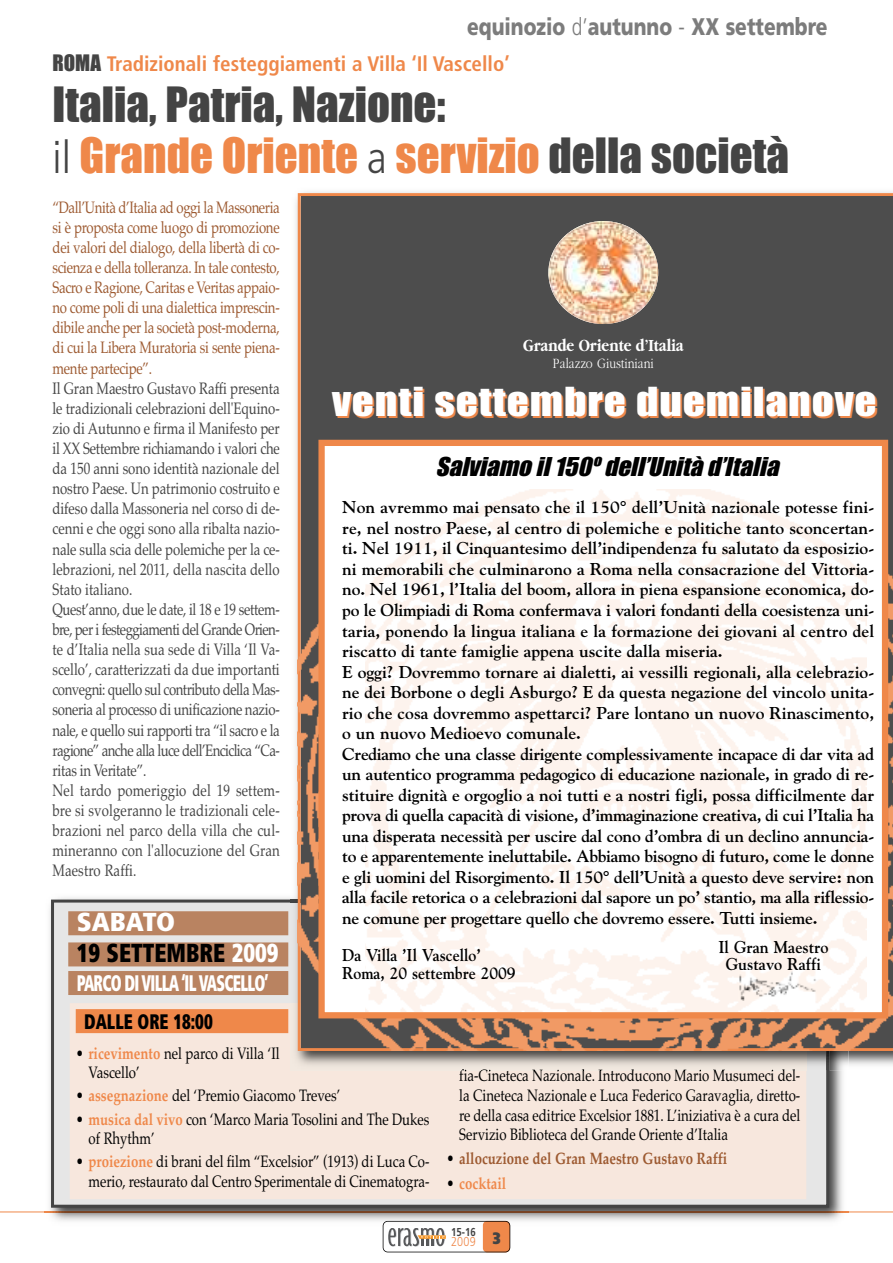
<style>
.page{position:relative;width:893px;height:1263px;background:#fff}
.page>*{position:absolute;margin:0;border:0;box-sizing:border-box;transform-origin:0 0}
.t1{font:45px/51px "Impact";color:#444}
.t2{font:37.05px "Impact";letter-spacing:.02em;color:#fff;scale:1.17 1}
.t3{font:900 condensed 25.95px/31.2px "Frutiger";color:#000;scale:.87 1}
.t4{font:italic 24px "Impact";color:#000;scale:1.05 1}
.t5{font:900 24px "Frutiger";color:#7c7c7c;scale:.8 1}
.t6{font:900 condensed 22.5px "Frutiger";letter-spacing:-.05em;color:#fff;scale:.69 1}
.t7{font:700 condensed 21px "Frutiger";color:#ef884a}
.t8{font:900 condensed 21px "Frutiger";color:#000;scale:.8 1}
.t9{font:700 17.7px "Garamond";color:#fff;scale:.83 1}
.t10{font:700 17.1px/20.5px "Goudy";letter-spacing:-.005em;color:#000}
.t11{font:700 17.1px/18px "Goudy";letter-spacing:-.005em;color:#000;scale:.92 1}
.t12{font:700 17.1px/16.8px "Goudy";letter-spacing:-.005em;color:#000;text-align:center;scale:.94 1}
.t13{font:16.5px/20.1px "Palatino";letter-spacing:-.005em;color:#444;scale:.8 1}
.t14{font:16.5px/19.2px "Palatino";color:#000;scale:.8 1}
.t15{font:16.5px/20.1px "Palatino";letter-spacing:-.02em;color:#9d5a31;text-align:justify;scale:.8 1}
.t16{font:700 16.5px "Palatino";color:#9d5a31;scale:.8 1}
.t17{font:700 16.5px "Palatino";color:#ef884a;scale:.8 1}
.t18{font:900 16.5px "Frutiger";color:#444;scale:.8 1}
.t19{font:300 14.85px "Garamond";color:#fff;scale:.83 1}
.t20{font:300 12.9px "Frutiger";color:#ef884a;scale:.84 1}
.t21{font:700 11.55px "Frutiger";color:#444;scale:.84 1}
.s1{font-weight:300}
.s2{font-family:"Impact";font-weight:400;font-stretch:normal;color:#444}
.s3{font-family:"Frutiger";font-weight:300;font-stretch:condensed}
.s4{color:#ef884a}
.s5{color:#fff}
.s6{font-weight:700;color:#ef884a}
.s7{font-weight:400;color:#000}
</style>
<div class="page">
<svg style="left:388px;top:1228px;width:58px;height:18px"></svg>
<hr style="left:0;top:1211px;width:893px;height:1px;background:#ef884a">
<img style="left:44px;top:897px;width:804px;height:330px">
<img style="left:388px;top:1226px;width:59px;height:1px">
<img style="left:44px;top:1211px;width:804px;height:1px">
<div style="left:54px;top:902px;width:772px;height:303px;background:#e6e6e6"></div>
<div style="left:51px;top:899px;width:778px;height:309px;border:3px solid #444"></div>
<div style="left:68px;top:911px;width:220px;height:24px;background:#b98361"></div>
<div style="left:68px;top:942px;width:220px;height:24px;background:#b98361"></div>
<div style="left:68px;top:971px;width:220px;height:24px;background:#b98361"></div>
<div style="left:483px;top:1221px;width:27px;height:31px;background:#ef884a;border-radius:4px"></div>
<div style="left:383px;top:1221px;width:127px;height:31px;border:2px solid #000;border-radius:5px"></div>
<div style="left:70px;top:1003px;width:736px;height:196px;background:#f7e7dd"></div>
<div style="left:76px;top:1009px;width:212px;height:24px;background:#ef884a"></div>
<img style="left:291px;top:191px;width:602px;height:879px">
<img style="left:460px;top:1069px;width:37px;height:1px">
<div style="left:298px;top:193px;width:595px;height:269px;background:#4d4d4d"></div>
<img style="left:298px;top:462px;width:595px;height:589px">
<img style="left:548px;top:221px;width:110px;height:103px;border-radius:50%">
<div style="left:325px;top:446px;width:557px;height:566px;background:linear-gradient(to right,#fefcfa,#fefaf7)"></div>
<div style="left:318px;top:440px;width:570px;height:578px;border:6px solid #ef884a"></div>
<img style="left:738px;top:970px;width:82px;height:31px">
<h3 class="t5" style="left:467px;top:17px;width:452px">equinozio <span class="s1">d’</span>autunno <span class="s1">-</span> XX settembre</h3>
<p class="t7" style="left:53px;top:55px;width:459px"><span class="s2">ROMA</span> Tradizionali festeggiamenti a Villa ‘Il Vascello’</p>
<h1 class="t1" style="left:53px;top:81px;width:738px">Italia, Patria, Nazione:<br><span class="s3">il</span> <span class="s4">Grande Oriente</span> <span class="s3">a</span> <span class="s4">servizio</span> della società</h1>
<p class="t15" style="left:53px;top:197px;width:286px">“Dall’Unità d’Italia ad oggi la Massoneria si è proposta come luogo di promozione dei valori del dialogo, della libertà di co&shy;scienza e della tolleranza. In tale contesto, Sacro e Ragione, Caritas e Veritas appaio&shy;no come poli di una dialettica imprescin&shy;dibile anche per la società post-moderna, di cui la Libera Muratoria si sente piena&shy;mente partecipe”.</p>
<p class="t13" style="left:53px;top:378px;width:286px">Il Gran Maestro Gustavo Raffi presenta le tradizionali celebrazioni dell'Equino&shy;zio di Autunno e firma il Manifesto per il XX Settembre richiamando i valori che da 150 anni sono identità nazionale del nostro Paese. Un patrimonio costruito e difeso dalla Massoneria nel corso di de&shy;cenni e che oggi sono alla ribalta nazio&shy;nale sulla scia delle polemiche per la ce&shy;lebrazioni, nel 2011, della nascita dello Stato italiano.<br>Quest’anno, due le date, il 18 e 19 settem&shy;bre, per i festeggiamenti del Grande Orien&shy;te d’Italia nella sua sede di Villa ‘Il Va&shy;scello’, caratterizzati da due importanti convegni: quello sul contributo della Mas&shy;soneria al processo di unificazione nazio&shy;nale, e quello sui rapporti tra “il sacro e la ragione” anche alla luce dell’Enciclica “Ca&shy;ritas in Veritate”.<br>Nel tardo pomeriggio del 19 settem&shy;bre si svolgeranno le tradizionali cele&shy;brazioni nel parco della villa che cul&shy;mineranno con l'allocuzione del Gran Maestro Raffi.</p>
<h3 class="t3" style="left:77px;top:908px;width:233px"><span class="s5">SABATO<br></span>19 SETTEMBRE <span class="s5">2009</span></h3>
<h3 class="t6" style="left:77px;top:974px;width:279px">PARCO DI VILLA ‘IL VASCELLO’</h3>
<p class="t9" style="left:523px;top:334px;width:195px">Grande Oriente d’Italia</p>
<p class="t19" style="left:553px;top:354px;width:123px">Palazzo Giustiniani</p>
<h2 class="t2" style="left:332px;top:381px;width:467px">venti settembre duemilanove</h2>
<h3 class="t4" style="left:435px;top:454px;width:334px">Salviamo il 150º dell’Unità d’Italia</h3>
<p class="t10" style="left:342px;top:497px;width:533px">Non avremmo mai pensato che il 150° dell’Unità nazionale potesse fini&shy;re, nel nostro Paese, al centro di polemiche e politiche tanto sconcertan&shy;ti. Nel 1911, il Cinquantesimo dell’indipendenza fu salutato da esposizio&shy;ni memorabili che culminarono a Roma nella consacrazione del Vittoria&shy;no. Nel 1961, l’Italia del boom, allora in piena espansione economica, do&shy;po le Olimpiadi di Roma confermava i valori fondanti della coesistenza uni&shy;taria, ponendo la lingua italiana e la formazione dei giovani al centro del riscatto di tante famiglie appena uscite dalla miseria.<br>E oggi? Dovremmo tornare ai dialetti, ai vessilli regionali, alla celebrazio&shy;ne dei Borbone o degli Asburgo? E da questa negazione del vincolo unita&shy;rio che cosa dovremmo aspettarci? Pare lontano un nuovo Rinascimento, o un nuovo Medioevo comunale.<br>Crediamo che una classe dirigente complessivamente incapace di dar vita ad un autentico programma pedagogico di educazione nazionale, in grado di re&shy;stituire dignità e orgoglio a noi tutti e a nostri figli, possa difficilmente dar prova di quella capacità di visione, d’immaginazione creativa, di cui l’Italia ha una disperata necessità per uscire dal cono d’ombra di un declino annuncia&shy;to e apparentemente ineluttabile. Abbiamo bisogno di futuro, come le donne e gli uomini del Risorgimento. Il 150° dell’Unità a questo deve servire: non alla facile retorica o a celebrazioni dal sapore un po’ stantio, ma alla riflessio&shy;ne comune per progettare quello che dovremo essere. Tutti insieme.</p>
<p class="t11" style="left:342px;top:946px;width:190px">Da Villa ’Il Vascello’<br>Roma, 20 settembre 2009</p>
<p class="t12" style="left:718px;top:939px;width:119px">Il Gran Maestro<br>Gustavo Raffi</p>
<p class="t8" style="left:84px;top:1013px;width:162px">DALLE ORE 18:00</p>
<p class="t14" style="left:89px;top:1043px;width:241px;text-indent:-13px">• <span class="s6">ricevimento</span> nel parco di Villa ‘Il<br>Vascello’</p>
<p class="t14" style="left:76px;top:1086px;width:332px">• <span class="s6">assegnazione</span> del ‘Premio Giacomo Treves’</p>
<p class="t14" style="left:89px;top:1109px;width:428px;text-indent:-13px">• <span class="s6">musica dal vivo</span> con ‘Marco Maria Tosolini and The Dukes of Rhythm’</p>
<p class="t14" style="left:76px;top:1152px;width:444px;text-align:right">• <span class="s6">proiezione</span> di brani del film “Excelsior” (1913) di Luca Co&shy;merio, restaurato dal Centro Sperimentale di Cinematogra-</p>
<p class="t14" style="left:459px;top:1065px;width:428px;line-height:19.8px;text-align:justify">fia-Cineteca Nazionale. Introducono Mario Musumeci del&shy;la Cineteca Nazionale e Luca Federico Garavaglia, diretto&shy;re della casa editrice Excelsior 1881. L’iniziativa è a cura del Servizio Biblioteca del Grande Oriente d’Italia</p>
<p class="t16" style="left:446px;top:1149px;width:352px"><span class="s7">•</span> allocuzione del Gran Maestro Gustavo Raffi</p>
<p class="t17" style="left:446px;top:1173px;width:76px"><span class="s7">•</span> cocktail</p>
<p class="t21" style="left:451px;top:1227px;width:31px">15-16</p>
<p class="t20" style="left:451px;top:1237px;width:31px">2009</p>
<p class="t18" style="left:493px;top:1231px;width:11px">3</p>
</div>
